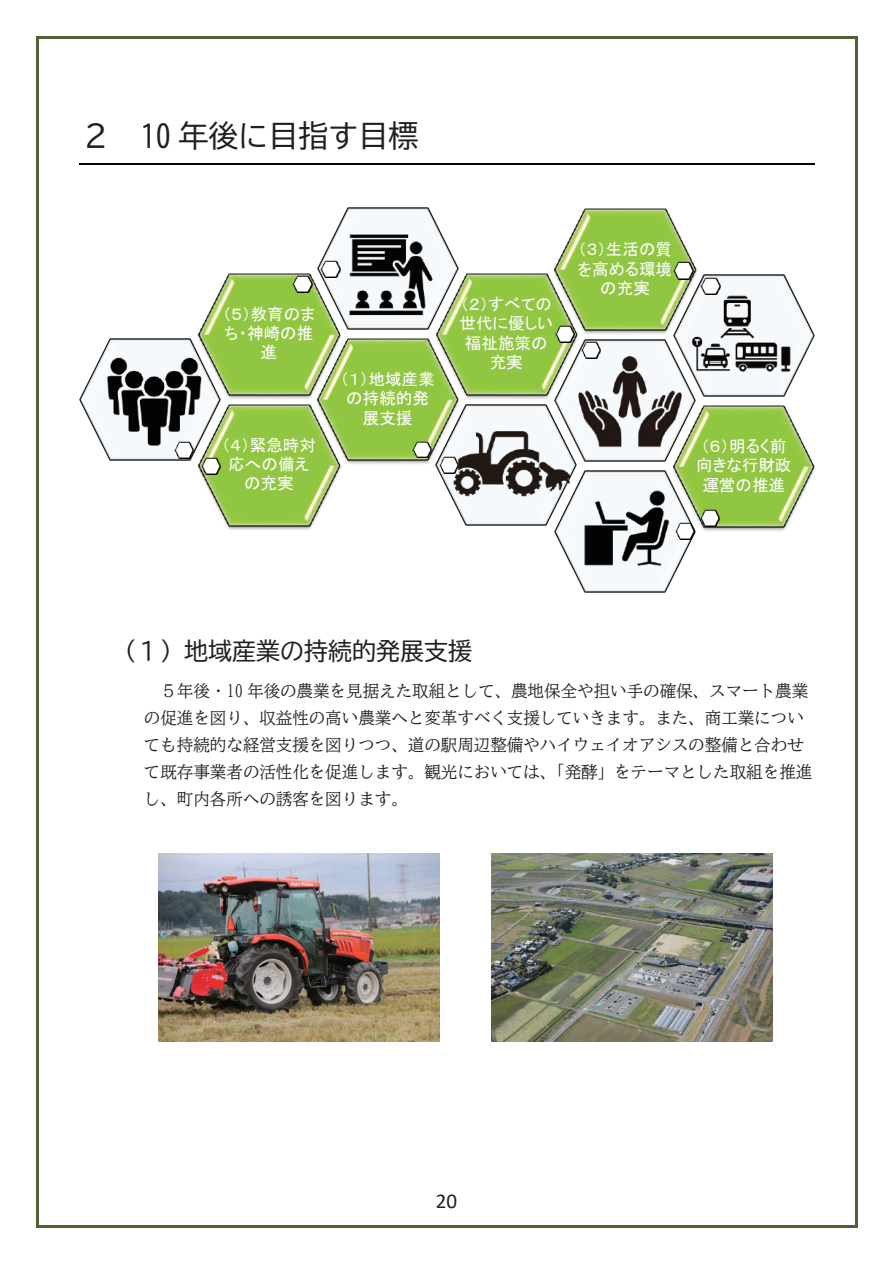
<style>
.page{position:relative;width:893px;height:1263px;background:#fff}
.page>*{position:absolute;margin:0;border:0;box-sizing:border-box;transform-origin:0 0}
.t1{font:30px "BIZ UD Gothic";color:#231f20}
.t2{font:24px "BIZ UD Gothic";color:#231f20}
.t3{font:21px "Calibri";color:#231f20}
.t4{font:16.5px/27px "BIZ UD Mincho Medium";color:#231f20}
.t5{font:16.5px/19.2px "MS P Gothic";color:#fff;text-align:center}
</style>
<div class="page">
<svg style="left:79px;top:164px;width:735px;height:1px"></svg>
<img style="left:197px;top:404px;width:144px;height:126px">
<img style="left:202px;top:460px;width:19px;height:14px">
<img style="left:80px;top:339px;width:141px;height:121px">
<img style="left:174px;top:454px;width:19px;height:5px">
<img style="left:314px;top:343px;width:128px;height:123px">
<img style="left:412px;top:441px;width:19px;height:17px">
<img style="left:436px;top:404px;width:141px;height:75px">
<img style="left:439px;top:457px;width:3px;height:17px">
<img style="left:195px;top:273px;width:148px;height:128px">
<img style="left:293px;top:276px;width:19px;height:17px">
<img style="left:317px;top:257px;width:6px;height:72px">
<img style="left:321px;top:260px;width:2px;height:17px">
<img style="left:432px;top:273px;width:146px;height:128px">
<img style="left:555px;top:337px;width:19px;height:3px">
<img style="left:554px;top:340px;width:141px;height:121px">
<img style="left:551px;top:208px;width:146px;height:129px">
<img style="left:674px;top:262px;width:19px;height:13px">
<img style="left:673px;top:275px;width:141px;height:122px">
<img style="left:701px;top:278px;width:19px;height:14px">
<img style="left:670px;top:405px;width:145px;height:128px">
<img style="left:701px;top:509px;width:19px;height:17px">
<img style="left:554px;top:470px;width:141px;height:122px">
<img style="left:688px;top:523px;width:6px;height:16px">
<img style="left:690px;top:292px;width:104px;height:82px">
<img style="left:565px;top:467px;width:123px;height:123px">
<img style="left:442px;top:398px;width:133px;height:133px">
<img style="left:323px;top:207px;width:137px;height:136px">
<img style="left:569px;top:338px;width:119px;height:120px">
<img style="left:92px;top:343px;width:122px;height:111px">
<img style="left:159px;top:854px;width:281px;height:187px">
<img style="left:492px;top:854px;width:280px;height:187px">
<hr style="left:38px;top:36px;width:817px;height:2px;background:#4f6234">
<hr style="left:36px;top:38px;width:2px;height:1187px;background:#4f6234">
<hr style="left:855px;top:38px;width:2px;height:1187px;background:#4f6234">
<hr style="left:38px;top:1225px;width:817px;height:2px;background:#4f6234">
<h1 class="t1" style="left:81px;top:120px;width:339px">２ 10 年後に目指す目標</h1>
<p class="t5" style="left:223px;top:304px;width:94px">（５）教育のまち・神崎の推進</p>
<p class="t5" style="left:459px;top:294px;width:95px">（２）すべての世代に優しい福祉施策の充実</p>
<p class="t5" style="left:222px;top:435px;width:96px">（４）緊急時対応への備えの充実</p>
<p class="t5" style="left:341px;top:369px;width:96px">（１）地域産業の持続的発展支援</p>
<p class="t5" style="left:578px;top:240px;width:96px">（３）生活の質を高める環境の充実</p>
<p class="t5" style="left:696px;top:437px;width:97px">（６）明るく前向きな行財政運営の推進</p>
<h2 class="t2" style="left:112px;top:638px;width:361px">（１）地域産業の持続的発展支援</h2>
<p class="t4" style="left:144px;top:677px;width:670px;text-indent:17px">５年後・10 年後の農業を見据えた取組として、農地保全や担い手の確保、スマート農業の促進を図り、収益性の高い農業へと変革すべく支援していきます。また、商工業についても持続的な経営支援を図りつつ、道の駅周辺整備やハイウェイオアシスの整備と合わせて既存事業者の活性化を促進します。観光においては、「発酵」をテーマとした取組を推進し、町内各所への誘客を図ります。</p>
<p class="t3" style="left:436px;top:1187px;width:23px">20</p>
</div>
